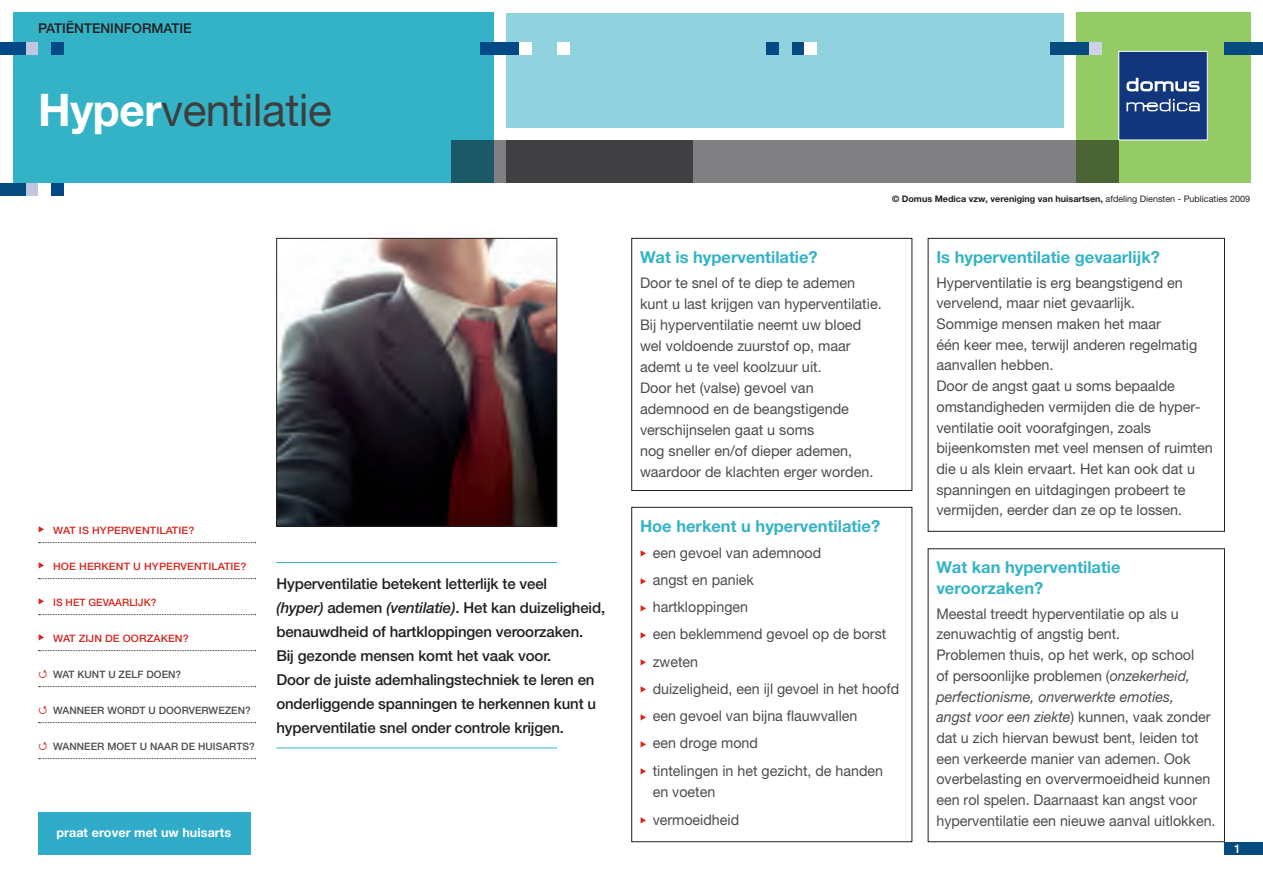
<style>
.page{position:relative;width:1263px;height:893px;background:#fff}
.page>*{position:absolute;margin:0;border:0;box-sizing:border-box;transform-origin:0 0}
.t1{font:45px "Helvetica Neue LT Pro";letter-spacing:-.01em;color:#3e3e3f}
.t2{font:700 16.5px/21px "Helvetica Neue LT Pro";color:#35b3c6}
.t3{font:500 15px/24px "Helvetica Neue LT Pro";letter-spacing:-.01em;color:#231f20}
.t4{font:14.7px/20.7px "Helvetica Neue LT Pro";color:#4b4c4d}
.t5{font:500 13.5px "Helvetica Neue LT Pro";color:#231f20}
.t6{font:700 12.6px "Helvetica Neue LT Pro";letter-spacing:.005em;color:#fff}
.t7{font:500 12px "Helvetica Neue LT Pro";color:#fff}
.t8{font:500 10.2px "Helvetica Neue LT Pro";letter-spacing:.005em;color:#4b4c4d}
.t9{font:500 10.2px "Helvetica Neue LT Pro";letter-spacing:.005em;color:#d3271e;scale:1.05 1}
.t10{font:500 10.2px "Helvetica Neue LT Pro";letter-spacing:.005em;color:#d3271e}
.t11{font:700 9px "Helvetica Neue LT Pro";color:#231f20}
.s1{font-weight:700;color:#fff}
.s2{color:#d3271e}
.s3{font-style:italic}
.s4{font-weight:400}
</style>
<div class="page">
<div style="left:1076px;top:13px;width:174px;height:170px;background:#94cb64"></div>
<div style="left:1119px;top:51px;width:88px;height:89px;background:#11367e"></div>
<svg style="left:1126px;top:78px;width:74px;height:13px"></svg>
<svg style="left:1126px;top:99px;width:74px;height:12px"></svg>
<div style="left:1118px;top:51px;width:90px;height:89px;border:1px solid #fff"></div>
<div style="left:13px;top:13px;width:480px;height:170px;background:#35b3c6"></div>
<div style="left:506px;top:13px;width:557px;height:115px;background:#90d3df"></div>
<div style="left:26px;top:43px;width:12px;height:12px;background:#c0c6dd"></div>
<div style="left:51px;top:43px;width:13px;height:12px;background:#014987"></div>
<div style="left:0;top:43px;width:26px;height:12px;background:#014987"></div>
<div style="left:557px;top:43px;width:13px;height:12px;background:#fff"></div>
<div style="left:519px;top:43px;width:12px;height:12px;background:#fff"></div>
<div style="left:480px;top:43px;width:39px;height:12px;background:#014987"></div>
<div style="left:506px;top:140px;width:612px;height:43px;background:#808083"></div>
<svg style="left:451px;top:140px;width:242px;height:43px;background:#3c474c"></svg>
<div style="left:792px;top:43px;width:12px;height:12px;background:#054b80"></div>
<div style="left:766px;top:43px;width:13px;height:12px;background:#014987"></div>
<div style="left:804px;top:43px;width:13px;height:12px;background:#fff"></div>
<div style="left:1225px;top:43px;width:38px;height:12px;background:#054b80"></div>
<div style="left:26px;top:183px;width:12px;height:13px;background:#c0c6dd"></div>
<div style="left:51px;top:183px;width:13px;height:13px;background:#014987"></div>
<div style="left:0;top:183px;width:26px;height:13px;background:#054b80"></div>
<div style="left:1089px;top:43px;width:12px;height:12px;background:#cdd3e6"></div>
<div style="left:1050px;top:43px;width:39px;height:12px;background:#054b80"></div>
<img style="left:278px;top:240px;width:277px;height:284px">
<div style="left:276px;top:238px;width:281px;height:288px;border:1px solid #231f20"></div>
<div style="left:1225px;top:842px;width:38px;height:13px;background:#054b80"></div>
<svg style="left:39px;top:542px;width:217px;height:1px"></svg>
<svg style="left:39px;top:578px;width:217px;height:1px"></svg>
<svg style="left:39px;top:614px;width:217px;height:1px"></svg>
<svg style="left:39px;top:650px;width:217px;height:1px"></svg>
<svg style="left:39px;top:686px;width:217px;height:1px"></svg>
<svg style="left:39px;top:722px;width:217px;height:1px"></svg>
<svg style="left:39px;top:758px;width:217px;height:1px"></svg>
<div style="left:38px;top:812px;width:213px;height:43px;background:#30acca"></div>
<hr style="left:276px;top:562px;width:281px;height:1px;background:#35b3c6">
<hr style="left:276px;top:748px;width:281px;height:1px;background:#35b3c6">
<div style="left:631px;top:238px;width:281px;height:253px;border:1px solid #231f20"></div>
<div style="left:631px;top:507px;width:281px;height:335px;border:1px solid #231f20"></div>
<div style="left:928px;top:238px;width:297px;height:293px;border:1px solid #231f20"></div>
<div style="left:928px;top:549px;width:297px;height:293px;border:1px solid #231f20"></div>
<p class="t5" style="left:38px;top:20px;width:155px">PATIËNTENINFORMATIE</p>
<h1 class="t1" style="left:38px;top:83px;width:295px"><span class="s1">Hyper</span>ventilatie</h1>
<p class="t9" style="left:38px;top:524px;width:74px">◆ Wat is hyper</p>
<p class="t9" style="left:129px;top:524px;width:13px">venti</p>
<p class="t9" style="left:159px;top:524px;width:13px">latie</p>
<p class="t9" style="left:188px;top:524px;width:7px">?</p>
<p class="t9" style="left:38px;top:560px;width:23px">◆ Hoe</p>
<p class="t9" style="left:79px;top:560px;width:36px">herkent</p>
<p class="t9" style="left:133px;top:560px;width:33px">u hyper</p>
<p class="t9" style="left:181px;top:560px;width:13px">venti</p>
<p class="t9" style="left:211px;top:560px;width:13px">latie</p>
<p class="t9" style="left:240px;top:560px;width:7px">?</p>
<p class="t10" style="left:38px;top:596px;width:79px">◆ Is het gevaar</p>
<p class="t10" style="left:129px;top:596px;width:29px">lijk?</p>
<p class="t9" style="left:38px;top:632px;width:89px">◆ Wat zijn de oor</p>
<p class="t9" style="left:147px;top:632px;width:41px">zaken ?</p>
<p class="t8" style="left:38px;top:668px;width:23px"><span class="s2">❑</span> wat</p>
<p class="t8" style="left:77px;top:668px;width:85px">kunt u zelf doen</p>
<p class="t8" style="left:176px;top:668px;width:7px">?</p>
<p class="t8" style="left:38px;top:704px;width:33px"><span class="s2">❑</span> Wanneer</p>
<p class="t8" style="left:107px;top:704px;width:10px">wor</p>
<p class="t8" style="left:132px;top:704px;width:43px">dt u door</p>
<p class="t8" style="left:189px;top:704px;width:15px">verwe</p>
<p class="t8" style="left:225px;top:704px;width:28px">zen?</p>
<p class="t8" style="left:38px;top:740px;width:33px"><span class="s2">❑</span> Wanneer</p>
<p class="t8" style="left:107px;top:740px;width:9px">moet</p>
<p class="t8" style="left:140px;top:740px;width:19px">u naar</p>
<p class="t8" style="left:181px;top:740px;width:49px">de huisart</p>
<p class="t8" style="left:242px;top:740px;width:14px">s?</p>
<p class="t3" style="left:276px;top:571px;width:330px">Hyperventilatie betekent letterlijk te veel<br><span class="s3">(hyper)</span> ademen <span class="s3">(ventilatie)</span>. Het kan duizeligheid, benauwdheid of hartkloppingen veroorzaken.<br>Bij gezonde mensen komt het vaak voor.<br>Door de juiste ademhalingstechniek te leren en onderliggende spanningen te herkennen kunt u hyperventilatie snel onder controle krijgen.</p>
<p class="t6" style="left:56px;top:825px;width:176px">praat erover met uw huisarts</p>
<p class="t11" style="left:892px;top:193px;width:360px">© Domus Medica vzw, vereniging van huisartsen, <span class="s4">afdeling Diensten - Publicaties 2009</span></p>
<p class="t2" style="left:640px;top:246px;width:179px">Wat is hyperventilatie?</p>
<p class="t4" style="left:640px;top:272px;width:243px">Door te snel of te diep te ademen kunt u last krijgen van hyperventilatie.<br>Bij hyperventilatie neemt uw bloed wel voldoende zuurstof op, maar ademt u te veel koolzuur uit.<br>Door het (valse) gevoel van ademnood en de beangstigende verschijnselen gaat u soms<br>nog sneller en/of dieper ademen, waardoor de klachten erger worden.</p>
<p class="t2" style="left:640px;top:515px;width:242px">Hoe herkent u hyperventilatie?</p>
<p class="t4" style="left:640px;top:542px;width:183px"><span class="s2">◆</span> een gevoel van ademnood</p>
<p class="t4" style="left:640px;top:569px;width:115px"><span class="s2">◆</span> angst en paniek</p>
<p class="t4" style="left:640px;top:596px;width:110px"><span class="s2">◆</span> hartkloppingen</p>
<p class="t4" style="left:640px;top:624px;width:248px"><span class="s2">◆</span> een beklemmend gevoel op de borst</p>
<p class="t4" style="left:640px;top:651px;width:60px"><span class="s2">◆</span> zweten</p>
<p class="t4" style="left:640px;top:678px;width:261px"><span class="s2">◆</span> duizeligheid, een ijl gevoel in het hoofd</p>
<p class="t4" style="left:640px;top:705px;width:219px"><span class="s2">◆</span> een gevoel van bijna flauwvallen</p>
<p class="t4" style="left:640px;top:732px;width:119px"><span class="s2">◆</span> een droge mond</p>
<p class="t4" style="left:653px;top:759px;width:232px;line-height:21.9px;text-indent:-13px"><span class="s2">◆</span> tintelingen in het gezicht, de handen en voeten</p>
<p class="t4" style="left:640px;top:809px;width:101px"><span class="s2">◆</span> vermoeidheid</p>
<p class="t2" style="left:936px;top:246px;width:225px">Is hyperventilatie gevaarlijk?</p>
<p class="t4" style="left:936px;top:272px;width:278px">Hyperventilatie is erg beangstigend en vervelend, maar niet gevaarlijk.<br>Sommige mensen maken het maar<br>één keer mee, terwijl anderen regelmatig aanvallen hebben.<br>Door de angst gaat u soms bepaalde omstandigheden vermijden die de hyper&shy;ventilatie ooit voorafgingen, zoals bijeenkomsten met veel mensen of ruimten die u als klein ervaart. Het kan ook dat u spanningen en uitdagingen probeert te vermijden, eerder dan ze op te lossen.</p>
<p class="t2" style="left:936px;top:556px;width:186px">Wat kan hyperventilatie veroorzaken?</p>
<p class="t4" style="left:936px;top:603px;width:281px">Meestal treedt hyperventilatie op als u zenuwachtig of angstig bent.<br>Problemen thuis, op het werk, op school<br>of persoonlijke problemen (<span class="s3">onzekerheid, perfectionisme, onverwerkte emoties,<br>angst voor een ziekte</span>) kunnen, vaak zonder dat u zich hiervan bewust bent, leiden tot een verkeerde manier van ademen. Ook overbelasting en oververmoeidheid kunnen een rol spelen. Daarnaast kan angst voor hyperventilatie een nieuwe aanval uitlokken.</p>
<p class="t7" style="left:1234px;top:841px;width:8px">1</p>
</div>
